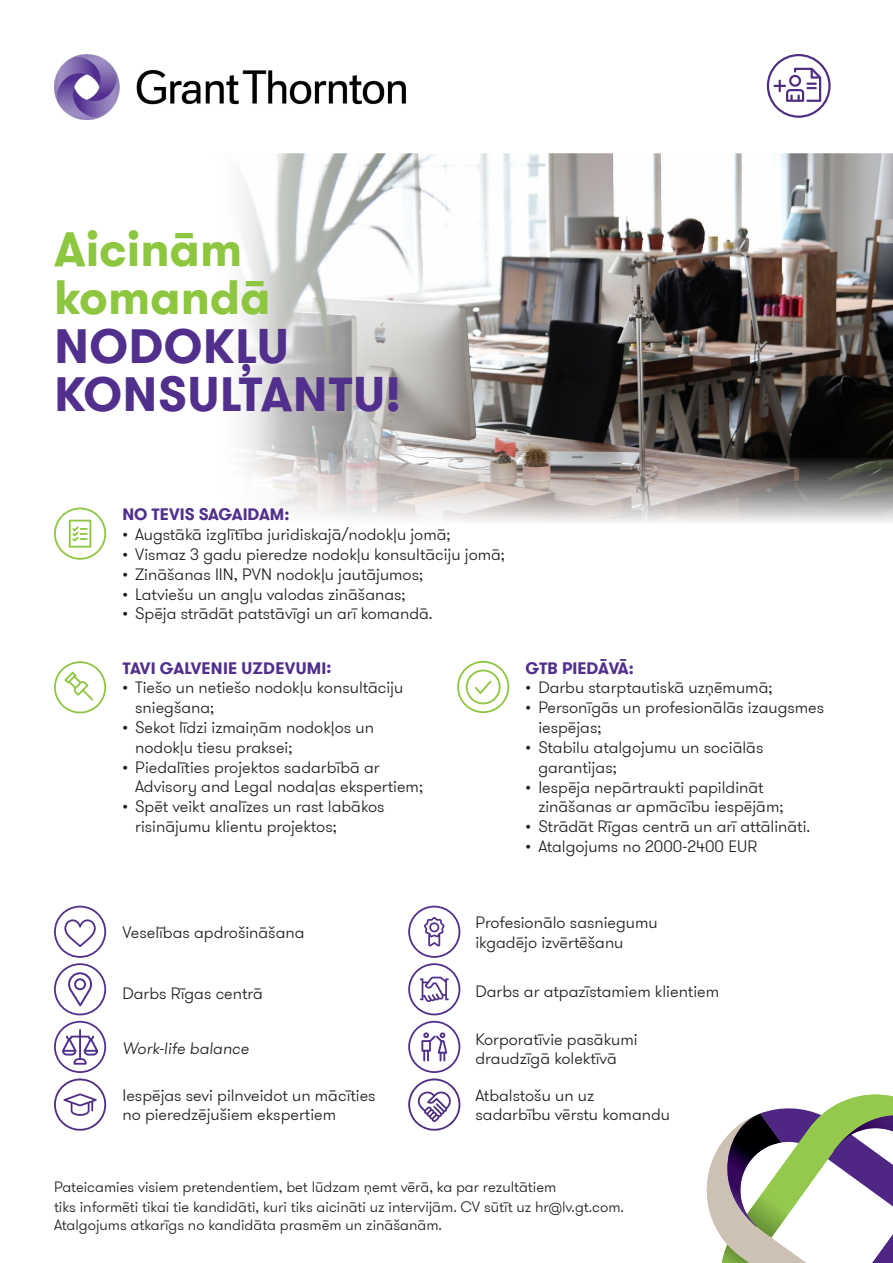
<style>
.page{position:relative;width:893px;height:1263px;background:#fff}
.page>*{position:absolute;margin:0;border:0;box-sizing:border-box;transform-origin:0 0}
.t1{font:700 48px/48.6px "GT Walsheim Pro";letter-spacing:.015em;color:#512f8c}
.t2{font:700 48px/48.6px "GT Walsheim Pro";color:#8dc63f}
.t3{font:300 16.5px/19.8px "GT Walsheim Pro";color:#231f20}
.t4{font:700 16.5px "GT Walsheim Pro";color:#512f8c}
.t5{font:italic 300 16.5px "GT Walsheim Pro";color:#231f20}
.t6{font:300 15px/19.5px "GT Walsheim Pro";color:#231f20}
</style>
<div class="page">
<img style="left:243px;top:154px;width:650px;height:368px">
<svg style="left:767px;top:54px;width:64px;height:64px"></svg>
<svg style="left:54px;top:507px;width:52px;height:53px"></svg>
<svg style="left:54px;top:661px;width:52px;height:52px"></svg>
<svg style="left:457px;top:661px;width:52px;height:52px"></svg>
<svg style="left:706px;top:1094px;width:187px;height:169px"></svg>
<img style="left:54px;top:54px;width:351px;height:65px">
<svg style="left:54px;top:906px;width:52px;height:109px"></svg>
<svg style="left:408px;top:906px;width:52px;height:109px"></svg>
<svg style="left:54px;top:1021px;width:52px;height:109px"></svg>
<svg style="left:408px;top:1021px;width:52px;height:109px"></svg>
<h1 class="t2" style="left:54px;top:225px;width:218px">Aicinām komandā</h1>
<h1 class="t1" style="left:54px;top:322px;width:349px">NODOKĻU<br>KONSULTANTU!</h1>
<p class="t4" style="left:122px;top:504px;width:168px">NO TEVIS SAGAIDAM:</p>
<p class="t3" style="left:122px;top:525px;width:329px">• Augstākā izglītība juridiskajā/nodokļu jomā;</p>
<p class="t3" style="left:122px;top:545px;width:384px">• Vismaz 3 gadu pieredze nodokļu konsultācĳu jomā;</p>
<p class="t3" style="left:122px;top:564px;width:302px">• Zināšanas IIN, PVN nodokļu jautājumos;</p>
<p class="t3" style="left:122px;top:584px;width:285px">• Latviešu un angļu valodas zināšanas;</p>
<p class="t3" style="left:122px;top:604px;width:312px">• Spēja strādāt patstāvīgi un arī komandā.</p>
<p class="t4" style="left:123px;top:657px;width:210px">TAVI GALVENIE UZDEVUMI:</p>
<p class="t3" style="left:135px;top:678px;width:270px;text-indent:-13px">• Tiešo un netiešo nodokļu konsultācĳu sniegšana;</p>
<p class="t3" style="left:135px;top:718px;width:240px;text-indent:-13px">• Sekot līdzi izmaiņām nodokļos un nodokļu tiesu praksei;</p>
<p class="t3" style="left:135px;top:757px;width:289px;text-indent:-13px">• Piedalīties projektos sadarbībā ar<br>Advisory and Legal nodaļas ekspertiem;</p>
<p class="t3" style="left:135px;top:797px;width:251px;text-indent:-13px">• Spēt veikt analīzes un rast labākos risinājumu klientu projektos;</p>
<p class="t4" style="left:526px;top:657px;width:110px">GTB PIEDĀVĀ:</p>
<p class="t3" style="left:526px;top:678px;width:248px">• Darbu starptautiskā uzņēmumā;</p>
<p class="t3" style="left:538px;top:698px;width:287px;text-indent:-13px">• Personīgās un profesionālās izaugsmes iespējas;</p>
<p class="t3" style="left:538px;top:738px;width:227px;text-indent:-13px">• Stabilu atalgojumu un sociālās garantĳas;</p>
<p class="t3" style="left:538px;top:777px;width:247px;text-indent:-13px">• Iespēja nepārtraukti papildināt zināšanas ar apmācību iespējām;</p>
<p class="t3" style="left:526px;top:817px;width:286px">• Strādāt Rīgas centrā un arī attālināti.</p>
<p class="t3" style="left:526px;top:837px;width:233px">• Atalgojums no 2000-2400 EUR</p>
<p class="t3" style="left:122px;top:922px;width:184px">Veselības apdrošināšana</p>
<p class="t3" style="left:475px;top:913px;width:184px">Profesionālo sasniegumu ikgadējo izvērtēšanu</p>
<p class="t3" style="left:122px;top:983px;width:142px">Darbs Rīgas centrā</p>
<p class="t3" style="left:475px;top:981px;width:245px">Darbs ar atpazīstamiem klientiem</p>
<p class="t5" style="left:122px;top:1038px;width:128px">Work-life balance</p>
<p class="t3" style="left:122px;top:1085px;width:255px">Iespējas sevi pilnveidot un mācīties no pieredzējušiem ekspertiem</p>
<p class="t3" style="left:475px;top:1085px;width:196px">Atbalstošu un uz sadarbību vērstu komandu</p>
<p class="t3" style="left:475px;top:1029px;width:164px">Korporatīvie pasākumi draudzīgā kolektīvā</p>
<p class="t6" style="left:54px;top:1178px;width:571px">Pateicamies visiem pretendentiem, bet lūdzam ņemt vērā, ka par rezultātiem<br>tiks informēti tikai tie kandidāti, kuri tiks aicināti uz intervijām. CV sūtīt uz hr@lv.gt.com.</p>
<p class="t6" style="left:54px;top:1215px;width:390px">Atalgojums atkarīgs no kandidāta prasmēm un zināšanām.</p>
</div>
